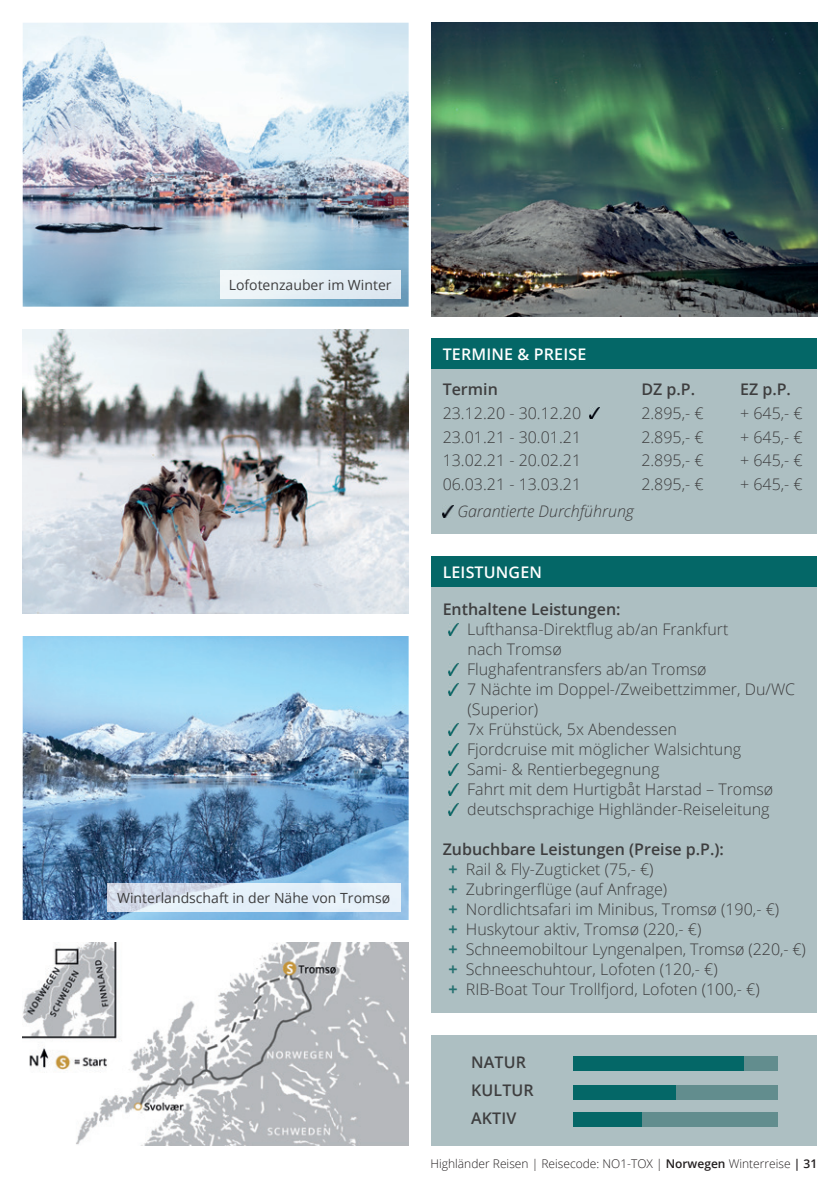
<style>
.page{position:relative;width:840px;height:1191px;background:#fff}
.page>*{position:absolute;margin:0;border:0;box-sizing:border-box;transform-origin:0 0}
.t1{font:300 16px/20px "Open Sans";color:#3e3e3f}
.t2{font:600 16px/28px "Open Sans";color:#3e3e3f}
.t3{font:600 16px "Open Sans";letter-spacing:.01em;color:#fff}
.t4{font:italic 300 16px "Open Sans";color:#3e3e3f}
.t5{font:14px "Open Sans";color:#3e3e3f}
.t6{font:300 12px "Open Sans";color:#231f20}
.s1{font-weight:600}
.s2{font-weight:700;color:#267171}
</style>
<div class="page">
<img style="left:23px;top:636px;width:385px;height:284px">
<img style="left:107px;top:883px;width:293px;height:28px">
<div style="left:431px;top:566px;width:385px;height:446px;background:#adbfc2"></div>
<div style="left:431px;top:556px;width:385px;height:30px;background:#046767"></div>
<svg style="left:448px;top:624px;width:10px;height:11px"></svg>
<svg style="left:448px;top:664px;width:10px;height:11px"></svg>
<svg style="left:448px;top:684px;width:10px;height:11px"></svg>
<svg style="left:448px;top:724px;width:10px;height:11px"></svg>
<svg style="left:448px;top:744px;width:10px;height:11px"></svg>
<svg style="left:448px;top:764px;width:10px;height:11px"></svg>
<svg style="left:448px;top:784px;width:10px;height:11px"></svg>
<svg style="left:448px;top:804px;width:10px;height:11px"></svg>
<div style="left:431px;top:1035px;width:385px;height:110px;background:#adbfc2"></div>
<div style="left:573px;top:1112px;width:204px;height:14px;background:#628d8e"></div>
<div style="left:573px;top:1085px;width:204px;height:14px;background:#628d8e"></div>
<div style="left:573px;top:1056px;width:204px;height:14px;background:#628d8e"></div>
<div style="left:573px;top:1056px;width:170px;height:14px;background:#046767"></div>
<div style="left:573px;top:1085px;width:102px;height:14px;background:#046767"></div>
<div style="left:573px;top:1112px;width:68px;height:14px;background:#046767"></div>
<img style="left:431px;top:23px;width:385px;height:293px">
<img style="left:23px;top:942px;width:385px;height:203px">
<div style="left:431px;top:348px;width:385px;height:186px;background:#adbfc2"></div>
<div style="left:431px;top:339px;width:385px;height:30px;background:#046767"></div>
<svg style="left:589px;top:408px;width:10px;height:11px"></svg>
<svg style="left:442px;top:506px;width:11px;height:11px"></svg>
<img style="left:23px;top:23px;width:385px;height:284px">
<img style="left:23px;top:329px;width:385px;height:284px">
<img style="left:220px;top:270px;width:180px;height:28px">
<p class="t5" style="left:228px;top:275px;width:164px">Lofotenzauber im Winter</p>
<p class="t5" style="left:117px;top:888px;width:274px">Winterlandschaft in der Nähe von Tromsø</p>
<p class="t3" style="left:442px;top:344px;width:145px">TERMINE &amp; PREISE</p>
<p class="t2" style="left:442px;top:375px;width:57px">Termin</p>
<p class="t2" style="left:641px;top:375px;width:55px">DZ p.P.</p>
<p class="t2" style="left:739px;top:375px;width:52px">EZ p.P.</p>
<p class="t1" style="left:442px;top:403px;width:140px">23.12.20 - 30.12.20</p>
<p class="t1" style="left:641px;top:403px;width:64px">2.895,- €</p>
<p class="t1" style="left:739px;top:403px;width:64px">+ 645,- €</p>
<p class="t1" style="left:442px;top:426px;width:140px">23.01.21 - 30.01.21</p>
<p class="t1" style="left:641px;top:426px;width:64px">2.895,- €</p>
<p class="t1" style="left:739px;top:426px;width:64px">+ 645,- €</p>
<p class="t1" style="left:442px;top:450px;width:140px">13.02.21 - 20.02.21</p>
<p class="t1" style="left:641px;top:450px;width:64px">2.895,- €</p>
<p class="t1" style="left:739px;top:450px;width:64px">+ 645,- €</p>
<p class="t1" style="left:442px;top:473px;width:140px">06.03.21 - 13.03.21</p>
<p class="t1" style="left:641px;top:473px;width:64px">2.895,- €</p>
<p class="t1" style="left:739px;top:473px;width:64px">+ 645,- €</p>
<p class="t4" style="left:457px;top:500px;width:178px">Garantierte Durchführung</p>
<p class="t3" style="left:442px;top:561px;width:101px">LEISTUNGEN</p>
<p class="t2" style="left:442px;top:595px;width:179px">Enthaltene Leistungen:</p>
<p class="t1" style="left:467px;top:619px;width:329px">Lufthansa-Direktflug ab/an Frankfurt<br>nach Tromsø<br>Flughafentransfers ab/an Tromsø<br>7 Nächte im Doppel-/Zweibettzimmer, Du/WC (Superior)<br>7x Frühstück, 5x Abendessen<br>Fjordcruise mit möglicher Walsichtung<br>Sami- &amp; Rentierbegegnung<br>Fahrt mit dem Hurtigbåt Harstad – Tromsø deutschsprachige Highländer-Reiseleitung</p>
<p class="t1" style="left:448px;top:839px;width:359px;text-indent:-6px"><span class="s1">Zubuchbare Leistungen (Preise p.P.):<br></span><span class="s2">+</span> Rail &amp; Fly-Zugticket (75,- €)<br><span class="s2">+</span> Zubringerflüge (auf Anfrage)<br><span class="s2">+</span> Nordlichtsafari im Minibus, Tromsø (190,- €)<br><span class="s2">+</span> Huskytour aktiv, Tromsø (220,- €)<br><span class="s2">+</span> Schneemobiltour Lyngenalpen, Tromsø (220,- €) <span class="s2">+</span> Schneeschuhtour, Lofoten (120,- €)<br><span class="s2">+</span> RIB-Boat Tour Trollfjord, Lofoten (100,- €)</p>
<p class="t2" style="left:471px;top:1048px;width:64px">NATUR<br>KULTUR<br>AKTIV</p>
<p class="t6" style="left:430px;top:1155px;width:388px">Highländer Reisen | Reisecode: NO1-TOX | <span class="s1">Norwegen</span> Winterreise <span class="s1">| 31</span></p>
</div>
